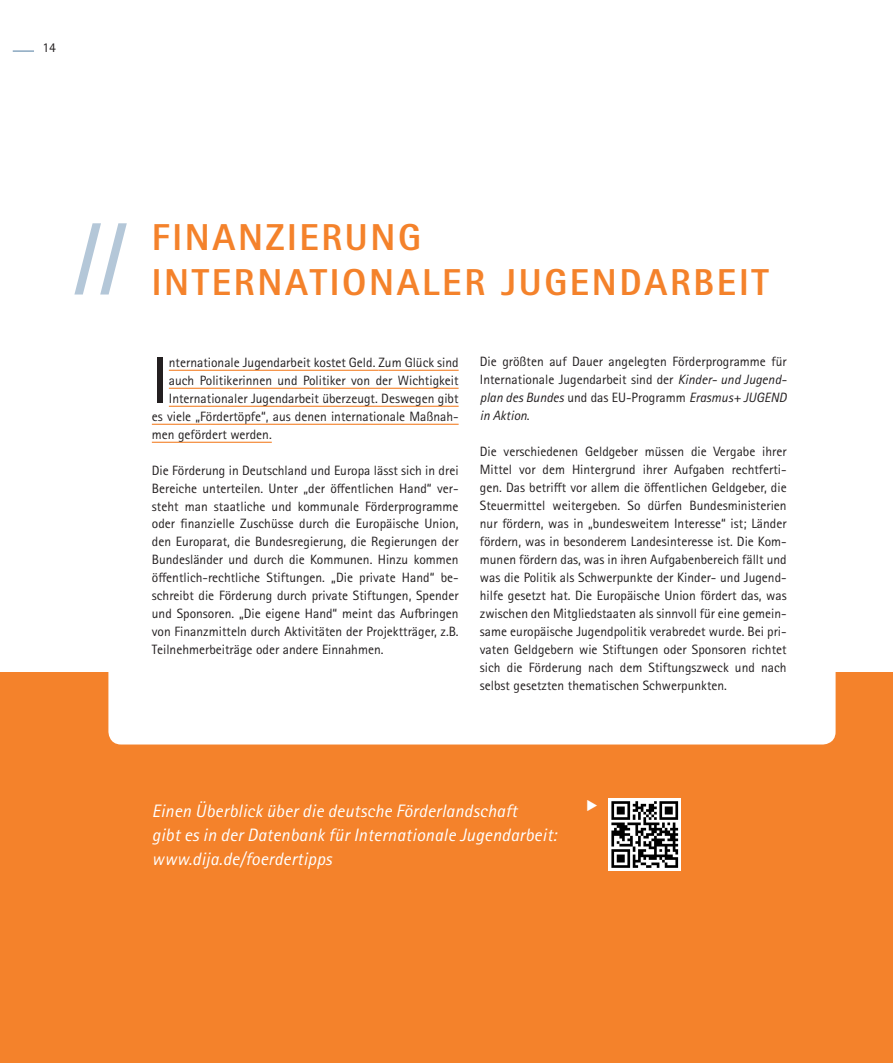
<style>
.page{position:relative;width:893px;height:1063px;background:#fff}
.page>*{position:absolute;margin:0;border:0;box-sizing:border-box;transform-origin:0 0}
.t1{font:65.7px "Rotis Sans Serif Pro";color:#231f20}
.t2{font:800 37.5px/45px "Rotis Sans Serif Pro";letter-spacing:.07em;color:#f4822b}
.t3{font:italic 18px/24px "Rotis Sans Serif Pro";letter-spacing:.01em;color:#fff}
.t4{font:13.5px/18px "Rotis Sans Serif Pro";color:#231f20;text-align:justify}
.t5{font:13.5px "Rotis Sans Serif Pro";color:#231f20}
.s1{font-style:italic}
</style>
<div class="page">
<hr style="left:13px;top:50px;width:21px;height:2px;background:#8aa7c0">
<div style="left:0;top:673px;width:893px;height:390px;background:#f4822b"></div>
<div style="left:108px;top:331px;width:728px;height:414px;background:#fff;border-radius:13px"></div>
<svg style="left:74px;top:223px;width:53px;height:72px"></svg>
<hr style="left:169px;top:370px;width:209px;height:1px;background:#f4822b">
<hr style="left:378px;top:370px;width:81px;height:1px;background:#f4822b">
<hr style="left:169px;top:388px;width:290px;height:1px;background:#f4822b">
<hr style="left:169px;top:406px;width:290px;height:1px;background:#f4822b">
<hr style="left:152px;top:424px;width:307px;height:1px;background:#f4822b">
<hr style="left:152px;top:442px;width:120px;height:1px;background:#f4822b">
<div style="left:609px;top:799px;width:72px;height:72px;background:#fff"></div>
<svg style="left:611px;top:801px;width:67px;height:67px"></svg>
<p class="t5" style="left:43px;top:39px;width:15px">14</p>
<h2 class="t2" style="left:152px;top:214px;width:618px">FINANZIERUNG<br>INTERNATIONALER JUGENDARBEIT</h2>
<h1 class="t1" style="left:152px;top:342px;width:19px">I</h1>
<p class="t4" style="left:169px;top:353px;width:291px">nternationale Jugendarbeit kostet Geld. Zum Glück sind</p>
<p class="t4" style="left:169px;top:371px;width:291px">auch Politikerinnen und Politiker von der Wichtigkeit</p>
<p class="t4" style="left:169px;top:389px;width:291px">Internationaler Jugendarbeit überzeugt. Deswegen gibt</p>
<p class="t4" style="left:152px;top:407px;width:308px">es viele „Fördertöpfe“, aus denen internationale Maßnah-</p>
<p class="t4" style="left:152px;top:425px;width:121px">men gefördert werden.</p>
<p class="t4" style="left:152px;top:461px;width:308px">Die Förderung in Deutschland und Europa lässt sich in drei Bereiche unterteilen. Unter „der öffentlichen Hand“ ver&shy;steht man staatliche und kommunale Förderprogramme oder finanzielle Zuschüsse durch die Europäische Union, den Europarat, die Bundesregierung, die Regierungen der Bundesländer und durch die Kommunen. Hinzu kommen öffentlich-rechtliche Stiftungen. „Die private Hand“ be&shy;schreibt die Förderung durch private Stiftungen, Spender und Sponsoren. „Die eigene Hand“ meint das Aufbringen von Finanzmitteln durch Aktivitäten der Projektträger, z.B.<br>Teilnehmerbeiträge oder andere Einnahmen.</p>
<p class="t4" style="left:480px;top:353px;width:308px">Die größten auf Dauer angelegten Förderprogramme für Internationale Jugendarbeit sind der <span class="s1">Kinder- und Jugend&shy;plan des Bundes</span> und das EU-Programm <span class="s1">Erasmus+ JUGEND in Aktion</span>.</p>
<p class="t4" style="left:480px;top:443px;width:308px">Die verschiedenen Geldgeber müssen die Vergabe ihrer Mittel vor dem Hintergrund ihrer Aufgaben rechtferti&shy;gen. Das betrifft vor allem die öffentlichen Geldgeber, die Steuermittel weitergeben. So dürfen Bundesministerien nur fördern, was in „bundesweitem Interesse“ ist; Länder fördern, was in besonderem Landesinteresse ist. Die Kom&shy;munen fördern das, was in ihren Aufgabenbereich fällt und was die Politik als Schwerpunkte der Kinder- und Jugend&shy;hilfe gesetzt hat. Die Europäische Union fördert das, was zwischen den Mitgliedstaaten als sinnvoll für eine gemein&shy;same europäische Jugendpolitik verabredet wurde. Bei pri&shy;vaten Geldgebern wie Stiftungen oder Sponsoren richtet sich die Förderung nach dem Stiftungszweck und nach selbst gesetzten thematischen Schwerpunkten.</p>
<h3 class="t3" style="left:152px;top:799px;width:406px">Einen Überblick über die deutsche Förderlandschaft<br>gibt es in der Datenbank für Internationale Jugendarbeit: www.dija.de/foerdertipps</h3>
</div>
